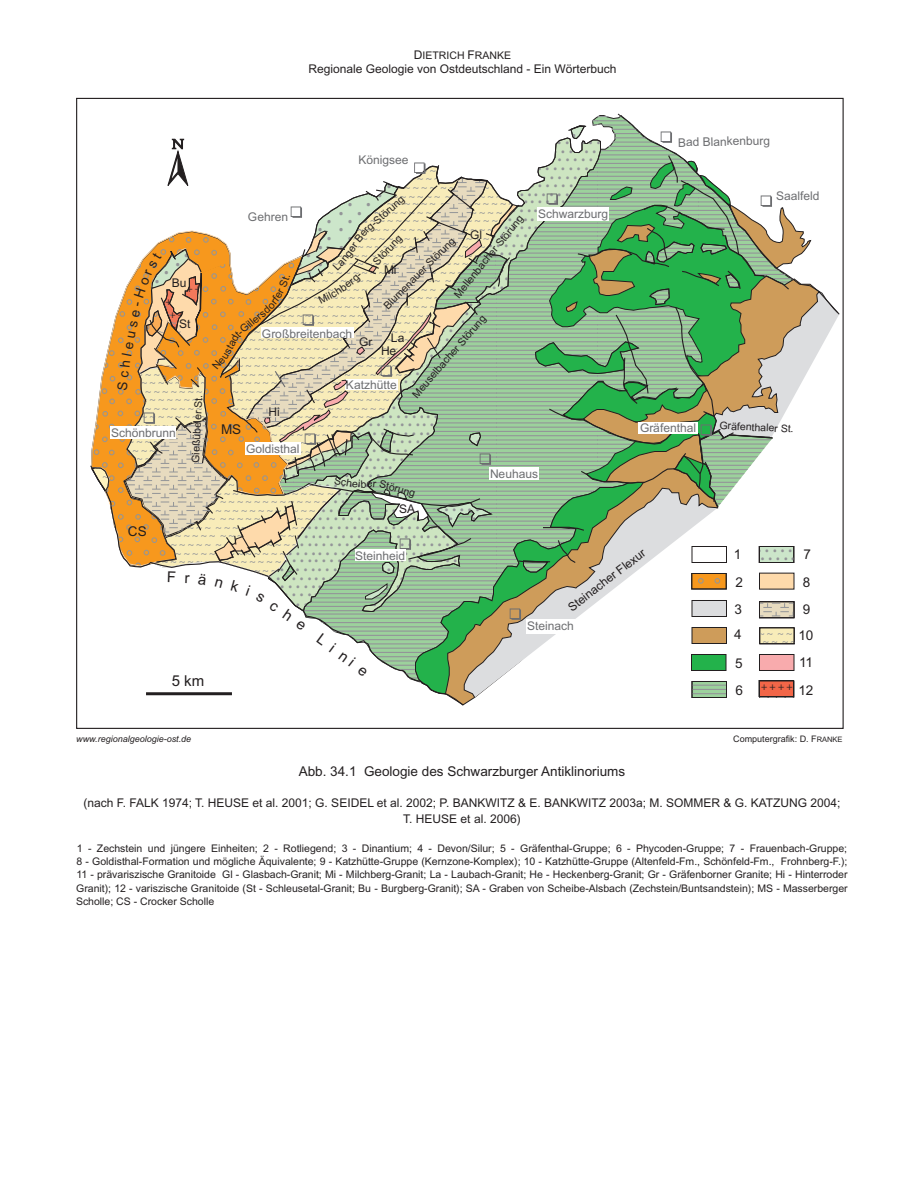
<style>
.page{position:relative;width:918px;height:1188px;background:#fff}
.page>*{position:absolute;margin:0;border:0;box-sizing:border-box;transform-origin:0 0}
.t1{font:15px "Arial";color:#231f20}
.t2{font:13.5px/27px "Arial";color:#231f20;text-align:justify}
.t3{font:12px/12.9px "Arial";color:#231f20}
.t4{font:12px "Arial";color:#6c6d70}
.t5{font:10.5px/12.8px "Arial";color:#231f20;text-align:justify}
.t6{font:italic 9px "Arial";color:#231f20}
.t7{font:9px "Arial";letter-spacing:-.005em;color:#231f20}
.s1{font-size:12px}
.s2{font-size:7.5px}
</style>
<div class="page">
<svg style="left:465px;top:621px;width:227px;height:77px"></svg>
<div style="left:691px;top:654px;width:35px;height:17px;background:#23b24b;border:1px solid #231f20"></div>
<div style="left:692px;top:627px;width:35px;height:17px;background:#ce9c5a;border:1px solid #231f20"></div>
<div style="left:759px;top:680px;width:35px;height:17px;background:#231f20"></div>
<svg style="left:759px;top:681px;width:35px;height:16px"></svg>
<svg style="left:692px;top:681px;width:35px;height:17px"></svg>
<svg style="left:794px;top:628px;width:1px;height:16px"></svg>
<svg style="left:759px;top:627px;width:35px;height:17px"></svg>
<div style="left:759px;top:654px;width:35px;height:17px;background:#f8abad;border:1px solid #231f20"></div>
<svg style="left:146px;top:621px;width:319px;height:85px"></svg>
<div style="left:526px;top:620px;width:49px;height:14px;background:#fff"></div>
<hr style="left:146px;top:692px;width:86px;height:3px;background:#231f20">
<svg style="left:90px;top:122px;width:750px;height:499px"></svg>
<svg style="left:348px;top:657px;width:20px;height:20px"></svg>
<p class="t5" style="left:414px;top:49px;width:99px"><span class="s1">D</span>IETRICH <span class="s1">F</span>RANKE</p>
<p class="t3" style="left:308px;top:63px;width:310px">Regionale Geologie von Ostdeutschland - Ein Wörterbuch</p>
<p class="t2" style="left:113px;top:353px;width:57px;rotate:-79deg">leuse-</p>
<p class="t3" style="left:172px;top:276px;width:16px">Bu</p>
<p class="t3" style="left:179px;top:317px;width:13px">St</p>
<p class="t4" style="left:111px;top:425px;width:66px">Schönbrunn</p>
<p class="t5" style="left:189px;top:462px;width:69px;rotate:-87deg">Gießübeler St.</p>
<p class="t2" style="left:128px;top:517px;width:20px">CS</p>
<h1 class="t1" style="left:172px;top:672px;width:34px">5 km</h1>
<p class="t4" style="left:358px;top:152px;width:52px">Königsee</p>
<p class="t4" style="left:248px;top:210px;width:42px">Gehren</p>
<p class="t5" style="left:316px;top:295px;width:20px;rotate:-27deg">Milc</p>
<p class="t5" style="left:371px;top:217px;width:33px;rotate:-42deg">Störun</p>
<p class="t5" style="left:451px;top:292px;width:104px;rotate:-51deg">Mellenbacher Störung</p>
<p class="t3" style="left:470px;top:229px;width:13px">Gl</p>
<p class="t5" style="left:370px;top:259px;width:38px;rotate:-46deg">Störung</p>
<p class="t5" style="left:381px;top:303px;width:98px;rotate:-45deg">Blumenauer Störung</p>
<p class="t3" style="left:384px;top:264px;width:14px">Mi</p>
<p class="t5" style="left:233px;top:330px;width:21px;rotate:-41deg">t-Gil</p>
<p class="t4" style="left:262px;top:326px;width:92px">Großbreitenbach</p>
<p class="t3" style="left:359px;top:335px;width:15px">Gr</p>
<p class="t3" style="left:381px;top:332px;width:25px;text-indent:10px">La<br>He</p>
<p class="t2" style="left:221px;top:416px;width:22px">MS</p>
<p class="t3" style="left:268px;top:405px;width:13px">Hi</p>
<p class="t4" style="left:346px;top:377px;width:52px">Katzhütte</p>
<p class="t4" style="left:246px;top:442px;width:55px">Goldisthal</p>
<p class="t5" style="left:410px;top:392px;width:107px;rotate:-49deg">Meuselbacher Störung</p>
<p class="t4" style="left:538px;top:206px;width:72px">Schwarzburg</p>
<p class="t5" style="left:397px;top:481px;width:23px;rotate:17deg">rung</p>
<p class="t3" style="left:399px;top:502px;width:18px">SA</p>
<p class="t4" style="left:490px;top:466px;width:50px">Neuhaus</p>
<p class="t4" style="left:678px;top:135px;width:94px;rotate:-1deg">Bad Blankenburg</p>
<p class="t4" style="left:776px;top:189px;width:45px">Saalfeld</p>
<p class="t4" style="left:640px;top:421px;width:58px">Gräfenthal</p>
<p class="t5" style="left:720px;top:419px;width:76px;rotate:3deg">Gräfenthaler St.</p>
<p class="t4" style="left:355px;top:548px;width:52px">Steinheid</p>
<h1 class="t1" style="left:303px;top:615px;width:63px;rotate:36deg">e Lin</h1>
<p class="t3" style="left:566px;top:603px;width:96px;rotate:-37deg">Steinacher Flexur</p>
<p class="t4" style="left:527px;top:619px;width:48px">Steinach</p>
<p class="t2" style="left:734px;top:541px;width:11px">1<br>2<br>3</p>
<p class="t2" style="left:734px;top:620px;width:10px;line-height:28.5px">4<br>5</p>
<p class="t2" style="left:735px;top:676px;width:9px">6</p>
<p class="t2" style="left:798px;top:541px;width:17px;text-align:center">7<br>8<br>9<br>10<br>11<br>12</p>
<p class="t6" style="left:76px;top:734px;width:117px">www.regionalgeologie-ost.de</p>
<p class="t7" style="left:733px;top:734px;width:111px">Computergrafik: D. F<span class="s2">RANKE</span></p>
<p class="t2" style="left:299px;top:758px;width:328px">Abb. 34.1 Geologie des Schwarzburger Antiklinoriums</p>
<p class="t3" style="left:83px;top:794px;width:759px;line-height:16.5px;text-align:center">(nach F. FALK 1974; T. HEUSE et al. 2001; G. SEIDEL et al. 2002; P. BANKWITZ &amp; E. BANKWITZ 2003a; M. SOMMER &amp; G. KATZUNG 2004;<br>T. HEUSE et al. 2006)</p>
<p class="t5" style="left:76px;top:842px;width:773px">1 - Zechstein und jüngere Einheiten; 2 - Rotliegend; 3 - Dinantium; 4 - Devon/Silur; 5 - Gräfenthal-Gruppe; 6 - Phycoden-Gruppe; 7 - Frauenbach-Gruppe; 8 - Goldisthal-Formation und mögliche Äquivalente; 9 - Katzhütte-Gruppe (Kernzone-Komplex); 10 - Katzhütte-Gruppe (Altenfeld-Fm., Schönfeld-Fm., Frohnberg-F.); 11 - prävariszische Granitoide Gl - Glasbach-Granit; Mi - Milchberg-Granit; La - Laubach-Granit; He - Heckenberg-Granit; Gr - Gräfenborner Granite; Hi - Hinterroder</p>
<p class="t5" style="left:76px;top:882px;width:773px">Granit); 12 - variszische Granitoide (St - Schleusetal-Granit; Bu - Burgberg-Granit); SA - Graben von Scheibe-Alsbach (Zechstein/Buntsandstein); MS - Masserberger<br>Scholle; CS - Crocker Scholle</p>
</div>
